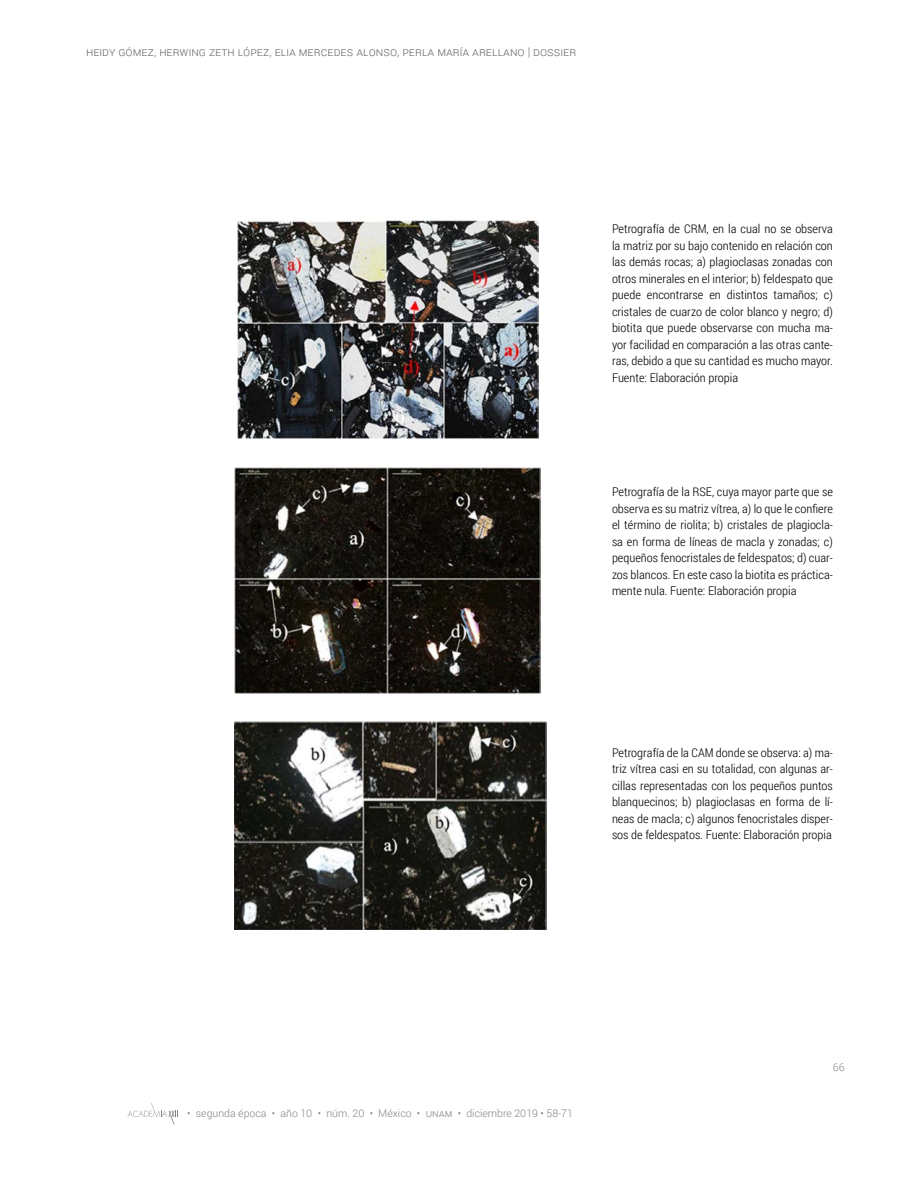
<style>
.page{position:relative;width:918px;height:1188px;background:#fff}
.page>*{position:absolute;margin:0;border:0;box-sizing:border-box;transform-origin:0 0}
.t1{font:300 12px/16.5px "Roboto Condensed";color:#000;text-align:justify;scale:1.05 1}
.t2{font:300 12px "Roboto";color:#6d6e71}
.t3{font:300 10.5px "Roboto";color:#808285}
</style>
<div class="page">
<svg style="left:128px;top:1103px;width:50px;height:21px"></svg>
<img style="left:238px;top:221px;width:300px;height:217px">
<img style="left:235px;top:468px;width:305px;height:225px">
<img style="left:235px;top:721px;width:311px;height:208px">
<p class="t2" style="left:86px;top:43px;width:455px">Heidy Gómez, Herwing Zeth López, Elia M ercedes Alonso, Perla María Arellano | DOSSIER</p>
<p class="t1" style="left:612px;top:220px;width:212px">Petrografía de CRM, en la cual no se observa la matriz por su bajo contenido en relación con las demás rocas; a) plagioclasas zonadas con otros minerales en el interior; b) feldespato que puede encontrarse en distintos tamaños; c) cristales de cuarzo de color blanco y negro; d) biotita que puede observarse con mucha ma&shy;yor facilidad en comparación a las otras cante&shy;ras, debido a que su cantidad es mucho mayor.<br>Fuente: Elaboración propia</p>
<p class="t1" style="left:612px;top:483px;width:212px">Petrografía de la RSE, cuya mayor parte que se observa es su matriz vítrea, a) lo que le confiere el término de riolita; b) cristales de plagiocla&shy;sa en forma de líneas de macla y zonadas; c) pequeños fenocristales de feldespatos; d) cuar&shy;zos blancos. En este caso la biotita es práctica&shy;mente nula. Fuente: Elaboración propia</p>
<p class="t1" style="left:612px;top:744px;width:212px">Petrografía de la CAM donde se observa: a) ma&shy;triz vítrea casi en su totalidad, con algunas ar&shy;cillas representadas con los pequeños puntos blanquecinos; b) plagioclasas en forma de lí&shy;neas de macla; c) algunos fenocristales disper&shy;sos de feldespatos. Fuente: Elaboración propia</p>
<p class="t3" style="left:187px;top:1106px;width:387px">• segunda época • año 10 • núm. 20 • México • unam • diciembre 2019 • 58-71</p>
<p class="t3" style="left:833px;top:1060px;width:13px">66</p>
</div>
